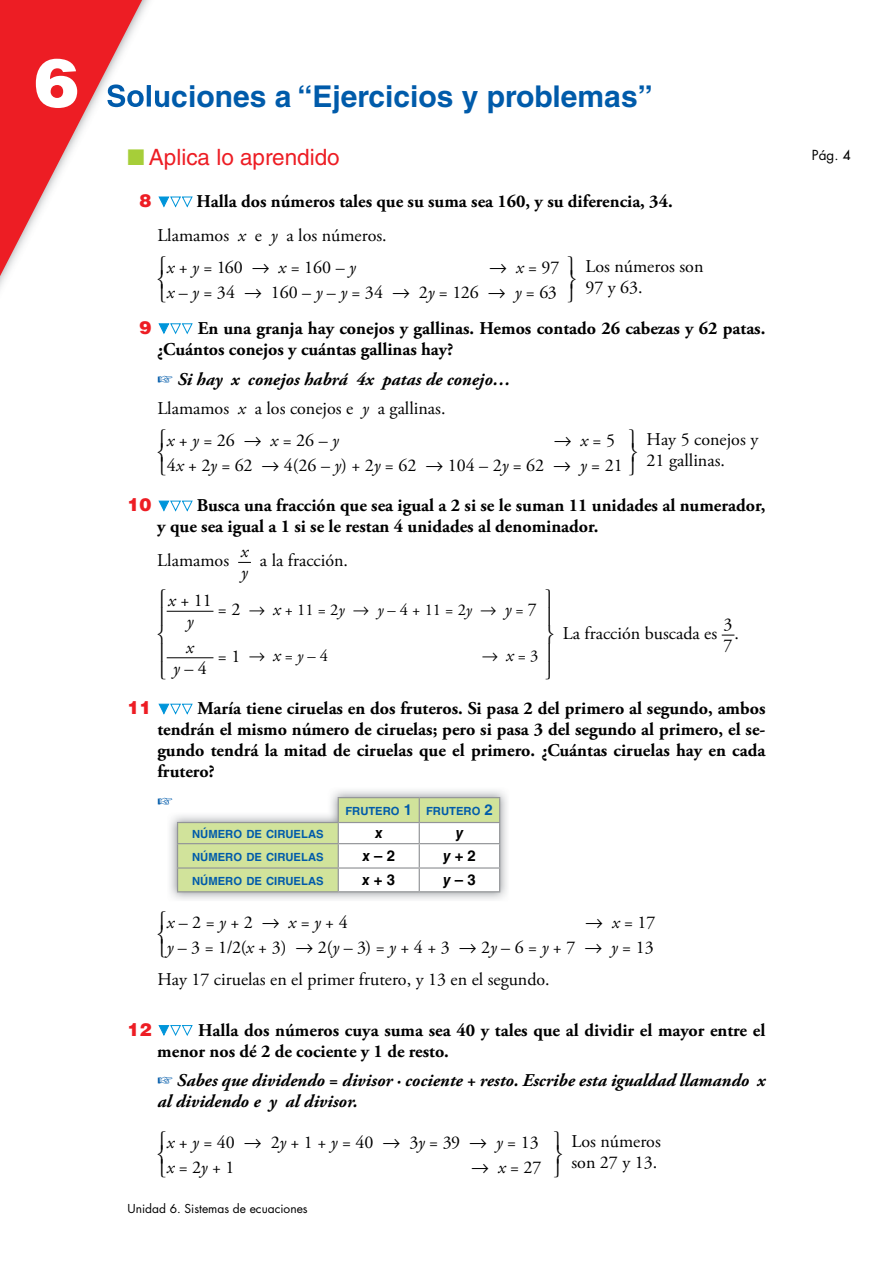
<style>
.page{position:relative;width:893px;height:1263px;background:#fff}
.page>*{position:absolute;margin:0;border:0;box-sizing:border-box;transform-origin:0 0}
.t1{font:900 67.5px "Helvetica LT Std";color:#fff}
.t2{font:700 30px "Helvetica LT Std";color:#005baa}
.t3{font:22.5px "Helvetica LT Std";color:#ed1d24}
.t4{font:700 18px/21px "Adobe Garamond Pro";color:#000}
.t5{font:18px/21px "Adobe Garamond Pro";color:#000}
.t6{font:italic 700 18px/29.5px "Adobe Garamond Pro";color:#000}
.t7{font:18px/14px "Anaya Math 1";color:#000}
.t8{font:900 18px "Helvetica LT Std";color:#ed1d24}
.t9{font:italic 18px/21px "Adobe Garamond Pro";color:#000}
.t10{font:16.5px "Adobe Garamond Pro";color:#000}
.t11{font:700 15px "Helvetica LT Std";color:#000}
.t12{font:italic 700 15px "Helvetica LT Std";color:#000}
.t13{font:13.5px "Futura Std";color:#000}
.t14{font:12px "Futura Std";color:#000}
.t15{font:700 11.25px "Helvetica LT Std";color:#005baa}
.s1{color:#a6ce39}
.s2{font-weight:400}
.s3{font-weight:400;font-style:italic}
.s4{font-family:"Anaya Math 1"}
.s5{font-style:italic}
.s6{color:#005baa}
.s7{font-weight:400;font-style:normal}
.s8{font-size:18px}
.s9{font-style:italic;font-size:18px}
.s10{font-style:normal}
.s11{font-size:15px}
.s12{font-weight:500}
</style>
<div class="page">
<img style="left:155px;top:90px;width:6px;height:17px">
<svg style="left:0;top:0;width:151px;height:289px"></svg>
<svg style="left:158px;top:196px;width:35px;height:11px"></svg>
<svg style="left:158px;top:323px;width:35px;height:11px"></svg>
<svg style="left:158px;top:500px;width:35px;height:11px"></svg>
<svg style="left:238px;top:562px;width:13px;height:1px"></svg>
<hr style="left:167px;top:611px;width:46px;height:1px;background:#000">
<hr style="left:167px;top:657px;width:46px;height:1px;background:#000">
<svg style="left:722px;top:635px;width:12px;height:1px"></svg>
<svg style="left:158px;top:703px;width:35px;height:12px"></svg>
<img style="left:171px;top:790px;width:336px;height:110px">
<hr style="left:338px;top:797px;width:81px;height:1px;background:#939598">
<hr style="left:419px;top:797px;width:81px;height:1px;background:#939598">
<svg style="left:158px;top:1025px;width:35px;height:11px"></svg>
<svg style="left:167px;top:798px;width:333px;height:94px"></svg>
<h1 class="t1" style="left:34px;top:39px;width:47px">6</h1>
<h2 class="t2" style="left:106px;top:78px;width:548px">Soluciones a “Ejercicios y problemas”</h2>
<p class="t3" style="left:128px;top:144px;width:214px"><span class="s1">■</span> Aplica lo aprendido</p>
<p class="t8" style="left:140px;top:189px;width:14px">8</p>
<p class="t4" style="left:157px;top:185px;width:517px;line-height:33.8px;text-indent:39px">Halla dos números tales que su suma sea 160, y su diferencia, 34.<br><span class="s2">Llamamos</span> <span class="s3">x</span> <span class="s2">e</span> <span class="s3">y</span> <span class="s2">a los números.</span></p>
<p class="t5" style="left:158px;top:257px;width:200px"><span class="s4">°</span><span class="s5">x</span> + <span class="s5">y</span> = 160 <span class="s4">8</span> <span class="s5">x</span> = 160 – <span class="s5">y</span></p>
<p class="t5" style="left:167px;top:255px;width:411px;line-height:25.2px;text-indent:323px"><span class="s4">8</span> <span class="s5">x</span> = 97 <span class="s4">Ø </span><span class="s5">x</span> – <span class="s5">y</span> = 34 <span class="s4">8</span> 160 – <span class="s5">y</span> – <span class="s5">y</span> = 34 <span class="s4">8</span> 2<span class="s5">y</span> = 126 <span class="s4">8</span> <span class="s5">y</span> = 63</p>
<p class="t7" style="left:567px;top:274px;width:10px">∞ ±</p>
<p class="t5" style="left:585px;top:256px;width:120px">Los números son<br>97 y 63.</p>
<p class="t7" style="left:158px;top:274px;width:10px">¢ £</p>
<p class="t8" style="left:140px;top:316px;width:14px">9</p>
<p class="t4" style="left:157px;top:318px;width:610px;text-indent:40px">En una granja hay conejos y gallinas. Hemos contado 26 cabezas y 62 patas. ¿Cuántos conejos y cuántas gallinas hay?</p>
<p class="t6" style="left:157px;top:364px;width:355px"><span class="s6">☞</span> Si hay x conejos habrá 4x patas de conejo…<br><span class="s7">Llamamos</span> <span class="s2">x</span> <span class="s7">a los conejos e</span> <span class="s2">y</span> <span class="s7">a gallinas.</span></p>
<p class="t5" style="left:158px;top:430px;width:183px"><span class="s4">°</span><span class="s5">x</span> + <span class="s5">y</span> = 26 <span class="s4">8</span> <span class="s5">x</span> = 26 – <span class="s5">y</span></p>
<p class="t7" style="left:158px;top:447px;width:10px">¢ £</p>
<p class="t5" style="left:167px;top:428px;width:457px;line-height:25.2px;text-indent:387px"><span class="s4">8</span> <span class="s5">x</span> = 5<br>4<span class="s5">x</span> + 2<span class="s5">y</span> = 62 <span class="s4">8</span> 4(26 – <span class="s5">y</span>) + 2<span class="s5">y</span> = 62 <span class="s4">8</span> 104 – 2<span class="s5">y</span> = 62 <span class="s4">8</span> <span class="s5">y</span> = 21</p>
<p class="t7" style="left:628px;top:433px;width:10px;text-align:justify">Ø ∞ ±</p>
<p class="t5" style="left:647px;top:429px;width:113px">Hay 5 conejos y<br>21 gallinas.</p>
<p class="t8" style="left:128px;top:493px;width:26px">10</p>
<p class="t4" style="left:157px;top:495px;width:610px;text-indent:40px">Busca una fracción que sea igual a 2 si se le suman 11 unidades al numerador, y que sea igual a 1 si se le restan 4 unidades al denominador.</p>
<p class="t5" style="left:157px;top:550px;width:73px">Llamamos</p>
<p class="t9" style="left:241px;top:542px;width:9px">x y</p>
<p class="t5" style="left:260px;top:550px;width:90px">a la fracción.</p>
<p class="t5" style="left:158px;top:591px;width:56px"><span class="s4">°</span><span class="s5">x</span> + 11</p>
<p class="t7" style="left:158px;top:609px;width:10px;line-height:18px;text-align:justify">§ ¢ § £</p>
<p class="t10" style="left:218px;top:600px;width:320px"><span class="s8">= 2</span> <span class="s4">8</span> <span class="s9">x</span> + 11 = 2<span class="s5">y</span> <span class="s4">8</span> <span class="s5">y</span> – 4 + 11 = 2<span class="s5">y</span> <span class="s4">8</span> <span class="s9">y</span> = <span class="s8">7</span></p>
<p class="t5" style="left:563px;top:623px;width:156px">La fracción buscada es</p>
<p class="t5" style="left:724px;top:614px;width:10px">3<br>7</p>
<p class="t9" style="left:187px;top:611px;width:8px">y</p>
<p class="t5" style="left:734px;top:623px;width:6px">.</p>
<p class="t9" style="left:173px;top:637px;width:35px;text-align:center">x<br>y <span class="s10">– 4</span></p>
<p class="t10" style="left:218px;top:646px;width:112px"><span class="s8">= 1</span> <span class="s4">8</span> <span class="s9">x</span> = <span class="s5">y</span> – 4</p>
<p class="t10" style="left:482px;top:646px;width:58px"><span class="s4">8</span> <span class="s9">x</span> = 3</p>
<p class="t8" style="left:128px;top:696px;width:26px">11</p>
<p class="t4" style="left:157px;top:698px;width:610px;text-align:justify;text-indent:40px">María tiene ciruelas en dos fruteros. Si pasa 2 del primero al segundo, ambos tendrán el mismo número de ciruelas; pero si pasa 3 del segundo al primero, el se&shy;gundo tendrá la mitad de ciruelas que el primero. ¿Cuántas ciruelas hay en cada frutero?</p>
<p class="t15" style="left:345px;top:805px;width:149px">FRUTERO <span class="s11">1</span> FRUTERO <span class="s11">2</span></p>
<p class="t15" style="left:192px;top:828px;width:133px">NÚMERO DE CIRUELAS</p>
<p class="t12" style="left:375px;top:824px;width:9px">x</p>
<p class="t12" style="left:456px;top:824px;width:9px">y</p>
<p class="t15" style="left:192px;top:850px;width:133px">NÚMERO DE CIRUELAS</p>
<p class="t11" style="left:362px;top:847px;width:34px"><span class="s5">x</span> – 2</p>
<p class="t11" style="left:443px;top:847px;width:34px"><span class="s5">y</span> + 2</p>
<p class="t15" style="left:192px;top:874px;width:133px">NÚMERO DE CIRUELAS</p>
<p class="t11" style="left:362px;top:871px;width:34px"><span class="s5">x</span> + 3</p>
<p class="t11" style="left:443px;top:871px;width:34px"><span class="s5">y</span> – 3</p>
<p class="t5" style="left:158px;top:912px;width:192px"><span class="s4">°</span><span class="s5">x</span> – 2 = <span class="s5">y</span> + 2 <span class="s4">8</span> <span class="s5">x</span> = <span class="s5">y</span> + 4</p>
<p class="t7" style="left:158px;top:929px;width:10px">¢ £</p>
<p class="t5" style="left:167px;top:910px;width:490px;line-height:25.2px;text-align:right"><span class="s4">8</span> <span class="s5">x</span> = 17<br><span class="s5">y</span> – 3 = 1/2(<span class="s5">x</span> + 3) <span class="s4">8</span> 2(<span class="s5">y</span> – 3) = <span class="s5">y</span> + 4 + 3 <span class="s4">8</span> 2<span class="s5">y</span> – 6 = <span class="s5">y</span> + 7 <span class="s4">8</span> <span class="s5">y</span> = 13</p>
<p class="t5" style="left:157px;top:969px;width:394px">Hay 17 ciruelas en el primer frutero, y 13 en el segundo.</p>
<p class="t8" style="left:128px;top:1017px;width:26px">12</p>
<p class="t4" style="left:157px;top:1020px;width:610px;text-indent:41px">Halla dos números cuya suma sea 40 y tales que al dividir el mayor entre el menor nos dé 2 de cociente y 1 de resto.</p>
<p class="t6" style="left:157px;top:1070px;width:609px;line-height:21px"><span class="s6">☞</span> Sabes que dividendo = divisor · cociente + resto. Escribe esta igualdad llamando x al dividendo e y al divisor.</p>
<p class="t5" style="left:158px;top:1132px;width:383px"><span class="s4">°</span><span class="s5">x</span> + <span class="s5">y</span> = 40 <span class="s4">8</span> 2<span class="s5">y</span> + 1 + <span class="s5">y</span> = 40 <span class="s4">8</span> 3<span class="s5">y</span> = 39 <span class="s4">8</span> <span class="s5">y</span> = 13</p>
<p class="t7" style="left:553px;top:1134px;width:10px;text-align:justify">Ø ∞ ±</p>
<p class="t5" style="left:571px;top:1131px;width:91px">Los números son 27 y 13.</p>
<p class="t7" style="left:158px;top:1148px;width:10px">¢ £</p>
<p class="t5" style="left:167px;top:1157px;width:69px"><span class="s5">x</span> = 2<span class="s5">y</span> + 1</p>
<p class="t5" style="left:471px;top:1157px;width:72px"><span class="s4">8</span> <span class="s5">x</span> = 27</p>
<p class="t14" style="left:128px;top:1201px;width:182px">Unidad 6. Sistemas de ecuaciones</p>
<p class="t13" style="left:812px;top:146px;width:40px">Pág. <span class="s12">4</span></p>
</div>
